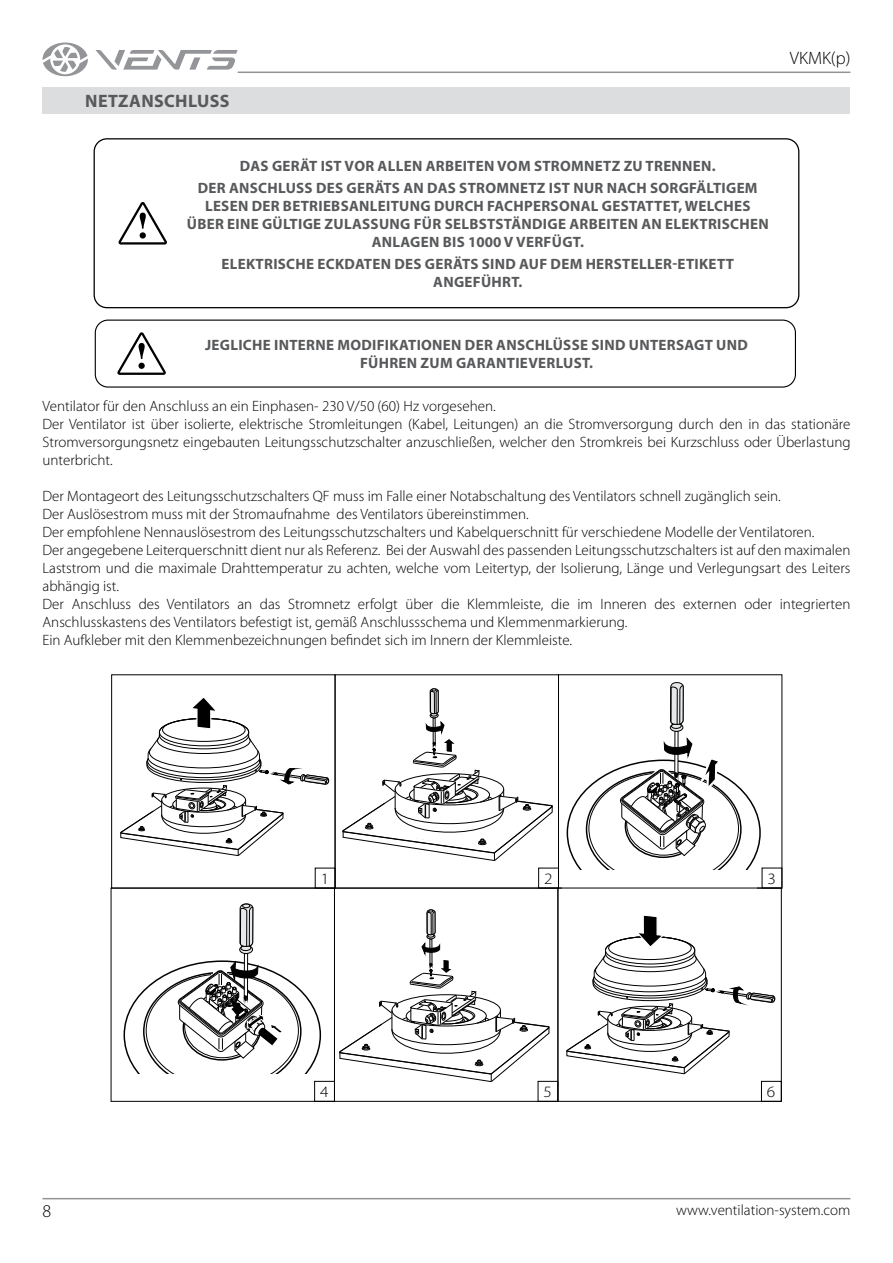
<style>
.page{position:relative;width:893px;height:1263px;background:#fff}
.page>*{position:absolute;margin:0;border:0;box-sizing:border-box;transform-origin:0 0}
.t1{font:700 18px "Myriad Pro";letter-spacing:.02em;color:#58595b}
.t2{font:300 18px "Myriad Pro";color:#000}
.t3{font:300 15.9px "Myriad Pro";color:#000;scale:1.09 1}
.t4{font:300 15px/18px "Myriad Pro";color:#000}
.t5{font:700 15px/18px "Myriad Pro";letter-spacing:.02em;color:#58595b;text-align:center}
</style>
<div class="page">
<hr style="left:43px;top:1198px;width:807px;height:1px;background:#939598">
<hr style="left:238px;top:72px;width:612px;height:1px;background:#939598">
<svg style="left:95px;top:50px;width:143px;height:20px"></svg>
<svg style="left:43px;top:43px;width:45px;height:33px"></svg>
<div style="left:111px;top:674px;width:224px;height:214px;border:1px solid #000"></div>
<svg style="left:117px;top:698px;width:212px;height:383px"></svg>
<div style="left:111px;top:888px;width:224px;height:214px;border:1px solid #000"></div>
<div style="left:558px;top:888px;width:224px;height:214px;border:1px solid #000"></div>
<svg style="left:335px;top:688px;width:220px;height:414px"></svg>
<svg style="left:566px;top:915px;width:209px;height:160px"></svg>
<div style="left:315px;top:868px;width:20px;height:20px;border:1px solid #000"></div>
<div style="left:538px;top:868px;width:21px;height:20px;border:1px solid #000"></div>
<div style="left:314px;top:1081px;width:21px;height:21px;border:1px solid #000"></div>
<div style="left:562px;top:870px;width:195px;height:41px;background:#fff"></div>
<svg style="left:585px;top:682px;width:157px;height:207px"></svg>
<div style="left:762px;top:868px;width:20px;height:20px;border:1px solid #000"></div>
<div style="left:761px;top:1081px;width:21px;height:21px;border:1px solid #000"></div>
<div style="left:538px;top:1081px;width:20px;height:21px;border:1px solid #000"></div>
<div style="left:94px;top:138px;width:705px;height:170px;border:1px solid #000;border-radius:13px"></div>
<svg style="left:118px;top:202px;width:49px;height:42px"></svg>
<div style="left:43px;top:87px;width:807px;height:27px;background:#dcddde"></div>
<div style="left:95px;top:320px;width:701px;height:68px;border:1px solid #000;border-radius:13px"></div>
<svg style="left:117px;top:332px;width:49px;height:43px"></svg>
<p class="t1" style="left:85px;top:89px;width:146px">NETZANSCHLUSS</p>
<p class="t5" style="left:198px;top:154px;width:561px;line-height:22.2px">DAS GERÄT IST VOR ALLEN ARBEITEN VOM STROMNETZ ZU TRENNEN.<br>DER ANSCHLUSS DES GERÄTS AN DAS STROMNETZ IST NUR NACH SORGFÄLTIGEM</p>
<p class="t5" style="left:187px;top:196px;width:583px">LESEN DER BETRIEBSANLEITUNG DURCH FACHPERSONAL GESTATTET, WELCHES<br>ÜBER EINE GÜLTIGE ZULASSUNG FÜR SELBSTSTÄNDIGE ARBEITEN AN ELEKTRISCHEN<br>ANLAGEN BIS 1000 V VERFÜGT.</p>
<p class="t5" style="left:221px;top:255px;width:514px">ELEKTRISCHE ECKDATEN DES GERÄTS SIND AUF DEM HERSTELLER-ETIKETT<br>ANGEFÜHRT.</p>
<p class="t5" style="left:205px;top:336px;width:544px">JEGLICHE INTERNE MODIFIKATIONEN DER ANSCHLÜSSE SIND UNTERSAGT UND<br>FÜHREN ZUM GARANTIEVERLUST.</p>
<p class="t2" style="left:790px;top:48px;width:62px">VKMK(p)</p>
<p class="t4" style="left:43px;top:397px;width:809px">Ventilator für den Anschluss an ein Einphasen- 230 V/50 (60) Hz vorgesehen.<br>Der Ventilator ist über isolierte, elektrische Stromleitungen (Kabel, Leitungen) an die Stromversorgung durch den in das stationäre Stromversorgungsnetz eingebauten Leitungsschutzschalter anzuschließen, welcher den Stromkreis bei Kurzschluss oder Überlastung unterbricht.</p>
<p class="t4" style="left:43px;top:487px;width:809px">Der Montageort des Leitungsschutzschalters QF muss im Falle einer Notabschaltung des Ventilators schnell zugänglich sein.<br>Der Auslösestrom muss mit der Stromaufnahme des Ventilators übereinstimmen.<br>Der empfohlene Nennauslösestrom des Leitungsschutzschalters und Kabelquerschnitt für verschiedene Modelle der Ventilatoren.<br>Der angegebene Leiterquerschnitt dient nur als Referenz. Bei der Auswahl des passenden Leitungsschutzschalters ist auf den maximalen Laststrom und die maximale Drahttemperatur zu achten, welche vom Leitertyp, der Isolierung, Länge und Verlegungsart des Leiters abhängig ist.<br>Der Anschluss des Ventilators an das Stromnetz erfolgt über die Klemmleiste, die im Inneren des externen oder integrierten Anschlusskastens des Ventilators befestigt ist, gemäß Anschlussschema und Klemmenmarkierung.<br>Ein Aufkleber mit den Klemmenbezeichnungen befindet sich im Innern der Klemmleiste.</p>
<p class="t3" style="left:321px;top:870px;width:9px">1</p>
<p class="t3" style="left:544px;top:870px;width:9px">2</p>
<p class="t3" style="left:768px;top:869px;width:9px">3</p>
<p class="t2" style="left:43px;top:1201px;width:10px">8</p>
<p class="t3" style="left:320px;top:1083px;width:9px">4</p>
<p class="t3" style="left:544px;top:1083px;width:9px">5</p>
<p class="t3" style="left:767px;top:1083px;width:9px">6</p>
<p class="t4" style="left:676px;top:1201px;width:176px">www.ventilation-system.com</p>
</div>
